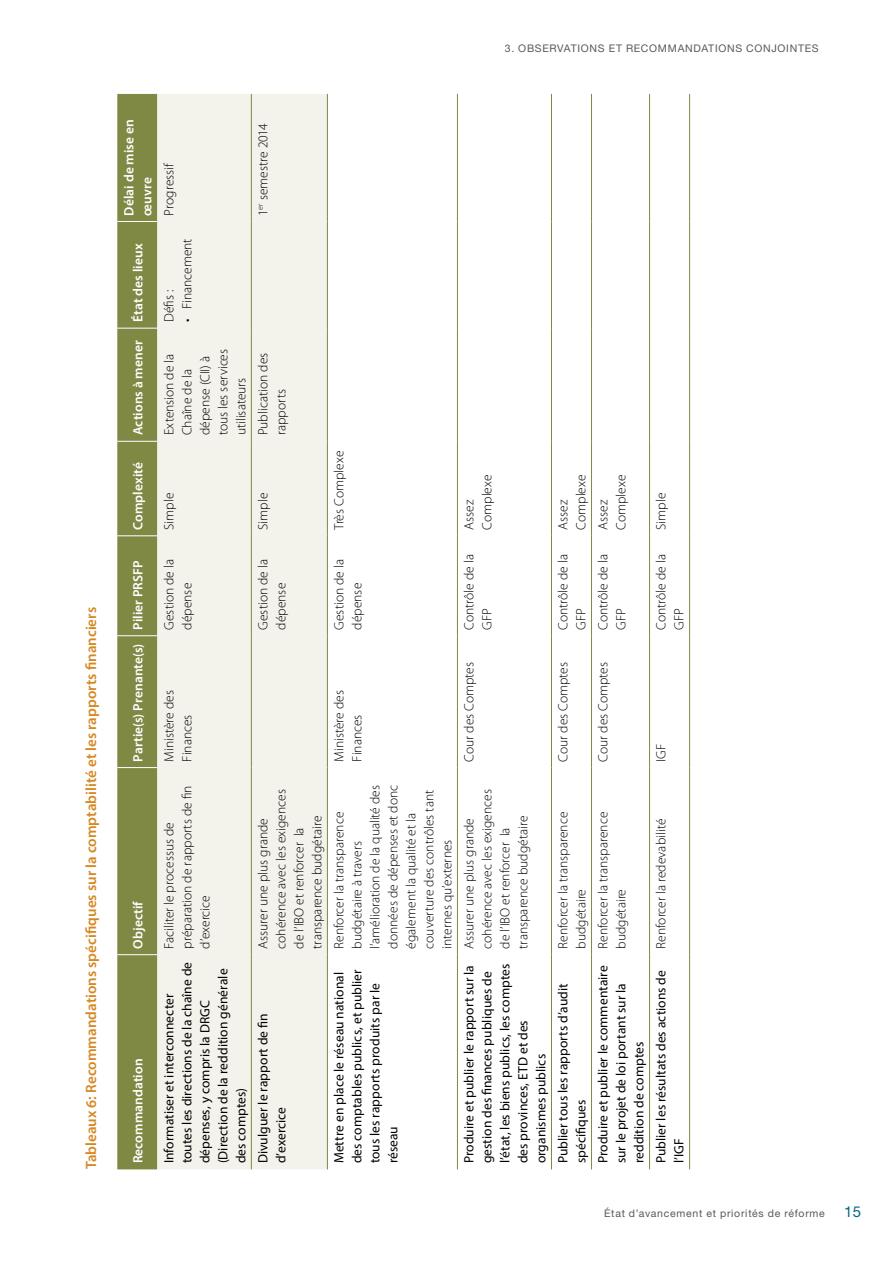
<style>
.page{position:relative;width:893px;height:1263px;background:#fff}
.page>*{position:absolute;margin:0;border:0;box-sizing:border-box;transform-origin:0 0}
.t1{font:600 15px "Myriad Pro";color:#d68823}
.t2{font:15px "Helvetica Neue LT Std";color:#006885}
.t3{font:300 13.5px/18px "Myriad Pro";color:#000}
.t4{font:13.5px/18px "Myriad Pro";letter-spacing:.005em;color:#000}
.t5{font:600 13.5px/18px "Myriad Pro";letter-spacing:.005em;color:#fff}
.t6{font:10.5px "Helvetica Neue LT Std";letter-spacing:.07em;color:#58595b}
</style>
<div class="page">
<svg style="left:117px;top:94px;width:40px;height:1075px;background:#889151"></svg>
<div style="left:157px;top:94px;width:170px;height:1075px;background:#f3f3ec"></div>
<hr style="left:117px;top:954px;width:40px;height:1px;background:#fff">
<hr style="left:117px;top:767px;width:40px;height:1px;background:#fff">
<hr style="left:117px;top:635px;width:40px;height:1px;background:#fff">
<hr style="left:117px;top:535px;width:40px;height:1px;background:#fff">
<hr style="left:117px;top:441px;width:40px;height:1px;background:#fff">
<hr style="left:117px;top:328px;width:40px;height:1px;background:#fff">
<hr style="left:117px;top:221px;width:40px;height:1px;background:#fff">
<hr style="left:251px;top:955px;width:1px;height:214px;background:#7f8944">
<hr style="left:251px;top:767px;width:1px;height:188px;background:#7f8944">
<hr style="left:251px;top:636px;width:1px;height:131px;background:#7f8944">
<hr style="left:251px;top:536px;width:1px;height:100px;background:#7f8944">
<hr style="left:251px;top:441px;width:1px;height:95px;background:#7f8944">
<hr style="left:251px;top:328px;width:1px;height:113px;background:#7f8944">
<hr style="left:251px;top:221px;width:1px;height:107px;background:#7f8944">
<hr style="left:251px;top:94px;width:1px;height:127px;background:#7f8944">
<hr style="left:327px;top:955px;width:1px;height:214px;background:#7f8944">
<hr style="left:327px;top:767px;width:1px;height:188px;background:#7f8944">
<hr style="left:327px;top:636px;width:1px;height:131px;background:#7f8944">
<hr style="left:327px;top:536px;width:1px;height:100px;background:#7f8944">
<hr style="left:327px;top:441px;width:1px;height:95px;background:#7f8944">
<hr style="left:327px;top:328px;width:1px;height:113px;background:#7f8944">
<hr style="left:327px;top:221px;width:1px;height:107px;background:#7f8944">
<hr style="left:327px;top:94px;width:1px;height:127px;background:#7f8944">
<hr style="left:457px;top:955px;width:1px;height:214px;background:#7f8944">
<hr style="left:457px;top:767px;width:1px;height:188px;background:#7f8944">
<hr style="left:457px;top:636px;width:1px;height:131px;background:#7f8944">
<hr style="left:457px;top:536px;width:1px;height:100px;background:#7f8944">
<hr style="left:457px;top:441px;width:1px;height:95px;background:#7f8944">
<hr style="left:457px;top:328px;width:1px;height:113px;background:#7f8944">
<hr style="left:457px;top:221px;width:1px;height:107px;background:#7f8944">
<hr style="left:457px;top:94px;width:1px;height:127px;background:#7f8944">
<hr style="left:551px;top:955px;width:1px;height:214px;background:#7f8944">
<hr style="left:551px;top:767px;width:1px;height:188px;background:#7f8944">
<hr style="left:551px;top:636px;width:1px;height:131px;background:#7f8944">
<hr style="left:551px;top:536px;width:1px;height:100px;background:#7f8944">
<hr style="left:551px;top:441px;width:1px;height:95px;background:#7f8944">
<hr style="left:551px;top:328px;width:1px;height:113px;background:#7f8944">
<hr style="left:551px;top:221px;width:1px;height:107px;background:#7f8944">
<hr style="left:551px;top:94px;width:1px;height:127px;background:#7f8944">
<hr style="left:591px;top:955px;width:1px;height:214px;background:#7f8944">
<hr style="left:591px;top:767px;width:1px;height:188px;background:#7f8944">
<hr style="left:591px;top:636px;width:1px;height:131px;background:#7f8944">
<hr style="left:591px;top:536px;width:1px;height:100px;background:#7f8944">
<hr style="left:591px;top:441px;width:1px;height:95px;background:#7f8944">
<hr style="left:591px;top:328px;width:1px;height:113px;background:#7f8944">
<hr style="left:591px;top:221px;width:1px;height:107px;background:#7f8944">
<hr style="left:591px;top:94px;width:1px;height:127px;background:#7f8944">
<hr style="left:649px;top:955px;width:1px;height:214px;background:#7f8944">
<hr style="left:649px;top:767px;width:1px;height:188px;background:#7f8944">
<hr style="left:649px;top:636px;width:1px;height:131px;background:#7f8944">
<hr style="left:649px;top:536px;width:1px;height:100px;background:#7f8944">
<hr style="left:649px;top:441px;width:1px;height:95px;background:#7f8944">
<hr style="left:649px;top:328px;width:1px;height:113px;background:#7f8944">
<hr style="left:649px;top:221px;width:1px;height:107px;background:#7f8944">
<hr style="left:649px;top:94px;width:1px;height:127px;background:#7f8944">
<hr style="left:689px;top:955px;width:1px;height:214px;background:#7f8944">
<hr style="left:689px;top:767px;width:1px;height:188px;background:#7f8944">
<hr style="left:689px;top:636px;width:1px;height:131px;background:#7f8944">
<hr style="left:689px;top:536px;width:1px;height:100px;background:#7f8944">
<hr style="left:689px;top:441px;width:1px;height:95px;background:#7f8944">
<hr style="left:689px;top:328px;width:1px;height:113px;background:#7f8944">
<hr style="left:689px;top:221px;width:1px;height:107px;background:#7f8944">
<hr style="left:689px;top:94px;width:1px;height:127px;background:#7f8944">
<p class="t6" style="left:505px;top:42px;width:315px">3. OBSERVATIONS ET RECOMMANDATIONS CONJOINTES</p>
<p class="t1" style="left:82px;top:1169px;width:564px;rotate:-90deg">Tableaux 6: Recommandations spécifiques sur la comptabilité et les rapports financiers</p>
<p class="t5" style="left:119px;top:216px;width:98px;rotate:-90deg">Délai de mise en œuvre</p>
<p class="t5" style="left:128px;top:322px;width:80px;rotate:-90deg">État des lieux</p>
<p class="t5" style="left:128px;top:435px;width:97px;rotate:-90deg">Actions à mener</p>
<p class="t5" style="left:128px;top:530px;width:69px;rotate:-90deg">Complexité</p>
<p class="t5" style="left:128px;top:762px;width:203px;rotate:-90deg">Partie(s) Prenante(s) Pilier PRSFP</p>
<p class="t5" style="left:128px;top:949px;width:49px;rotate:-90deg">Objectif</p>
<p class="t5" style="left:128px;top:1163px;width:106px;rotate:-90deg">Recommandation</p>
<p class="t3" style="left:160px;top:216px;width:54px;rotate:-90deg">Progressif</p>
<p class="t3" style="left:160px;top:322px;width:34px;rotate:-90deg">Défis :</p>
<p class="t3" style="left:178px;top:322px;width:85px;rotate:-90deg">• Financement</p>
<p class="t3" style="left:160px;top:435px;width:88px;rotate:-90deg">Extension de la<br>Chaîne de la dépense (CII) à tous les services utilisateurs</p>
<p class="t3" style="left:254px;top:216px;width:94px;rotate:-90deg">1<sup>er</sup> semestre 2014</p>
<p class="t3" style="left:254px;top:435px;width:84px;rotate:-90deg">Publication des rapports</p>
<p class="t3" style="left:160px;top:530px;width:38px;rotate:-90deg">Simple</p>
<p class="t3" style="left:160px;top:630px;width:72px;rotate:-90deg">Gestion de la dépense</p>
<p class="t3" style="left:254px;top:530px;width:38px;rotate:-90deg">Simple</p>
<p class="t3" style="left:254px;top:630px;width:72px;rotate:-90deg">Gestion de la dépense</p>
<p class="t3" style="left:330px;top:530px;width:81px;rotate:-90deg">Très Complexe</p>
<p class="t3" style="left:330px;top:630px;width:72px;rotate:-90deg">Gestion de la dépense</p>
<p class="t3" style="left:460px;top:530px;width:57px;rotate:-90deg">Assez<br>Complexe</p>
<p class="t3" style="left:460px;top:630px;width:77px;rotate:-90deg">Contrôle de la<br>GFP</p>
<p class="t3" style="left:554px;top:530px;width:57px;rotate:-90deg">Assez<br>Complexe</p>
<p class="t3" style="left:594px;top:530px;width:57px;rotate:-90deg">Assez<br>Complexe</p>
<p class="t3" style="left:554px;top:630px;width:77px;rotate:-90deg">Contrôle de la<br>GFP</p>
<p class="t3" style="left:594px;top:630px;width:77px;rotate:-90deg">Contrôle de la<br>GFP</p>
<p class="t3" style="left:652px;top:530px;width:38px;rotate:-90deg">Simple</p>
<p class="t3" style="left:652px;top:630px;width:77px;rotate:-90deg">Contrôle de la<br>GFP</p>
<p class="t3" style="left:160px;top:762px;width:73px;rotate:-90deg">Ministère des<br>Finances</p>
<p class="t3" style="left:330px;top:762px;width:73px;rotate:-90deg">Ministère des<br>Finances</p>
<p class="t3" style="left:160px;top:949px;width:165px;rotate:-90deg">Faciliter le processus de préparation de rapports de fin d’exercice</p>
<p class="t4" style="left:160px;top:1163px;width:203px;rotate:-90deg">Informatiser et interconnecter toutes les directions de la chaîne de dépenses, y compris la DRGC (Direction de la reddition générale des comptes)</p>
<p class="t3" style="left:254px;top:949px;width:161px;rotate:-90deg">Assurer une plus grande cohérence avec les exigences de l’IBO et renforcer la transparence budgétaire</p>
<p class="t4" style="left:254px;top:1163px;width:152px;rotate:-90deg">Divulguer le rapport de fin d’exercice</p>
<p class="t3" style="left:330px;top:949px;width:165px;rotate:-90deg">Renforcer la transparence budgétaire à travers l’amélioration de la qualité des données de dépenses et donc également la qualité et la couverture des contrôles tant internes qu’externes</p>
<p class="t4" style="left:330px;top:1163px;width:196px;rotate:-90deg">Mettre en place le réseau national des comptables publics, et publier tous les rapports produits par le réseau</p>
<p class="t3" style="left:460px;top:762px;width:101px;rotate:-90deg">Cour des Comptes</p>
<p class="t3" style="left:554px;top:762px;width:101px;rotate:-90deg">Cour des Comptes</p>
<p class="t3" style="left:594px;top:762px;width:101px;rotate:-90deg">Cour des Comptes</p>
<p class="t3" style="left:652px;top:762px;width:19px;rotate:-90deg">IGF</p>
<p class="t3" style="left:460px;top:949px;width:161px;rotate:-90deg">Assurer une plus grande cohérence avec les exigences de l’IBO et renforcer la transparence budgétaire</p>
<p class="t4" style="left:460px;top:1163px;width:201px;rotate:-90deg">Produire et publier le rapport sur la gestion des finances publiques de l’état, les biens publics, les comptes des provinces, ETD et des organismes publics</p>
<p class="t3" style="left:554px;top:949px;width:138px;rotate:-90deg">Renforcer la transparence budgétaire</p>
<p class="t4" style="left:554px;top:1163px;width:182px;rotate:-90deg">Publier tous les rapports d’audit spécifiques</p>
<p class="t3" style="left:594px;top:949px;width:138px;rotate:-90deg">Renforcer la transparence budgétaire</p>
<p class="t4" style="left:594px;top:1163px;width:200px;rotate:-90deg">Produire et publier le commentaire sur le projet de loi portant sur la reddition de comptes</p>
<p class="t3" style="left:652px;top:949px;width:131px;rotate:-90deg">Renforcer la redevabilité</p>
<p class="t4" style="left:652px;top:1163px;width:195px;rotate:-90deg">Publier les résultats des actions de l’IGF</p>
<p class="t6" style="left:604px;top:1207px;width:222px">État d’avancement et priorités de réforme</p>
<p class="t2" style="left:844px;top:1202px;width:18px">15</p>
</div>
